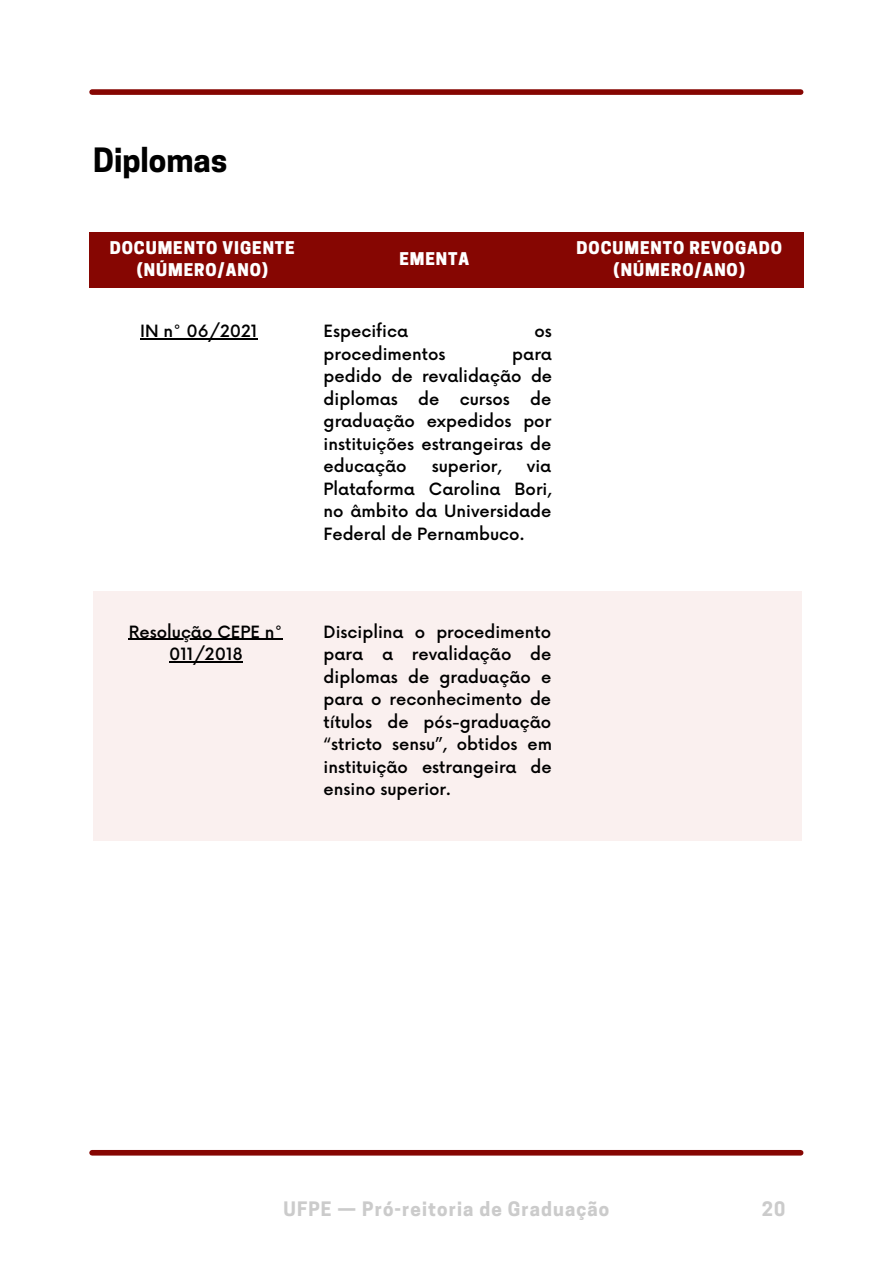
<style>
.page{position:relative;width:893px;height:1264px;background:#fff}
.page>*{position:absolute;margin:0;border:0;box-sizing:border-box;transform-origin:0 0}
.t1{font:700 31.5px "Cooper Hewitt";color:#000}
.t2{font:700 18.75px "Cooper Hewitt";letter-spacing:.06em;color:#cbcbcb}
.t3{font:500 16.5px/22.5px "Now";color:#000;text-align:justify}
.t4{font:800 16.5px/22.5px "Cooper Hewitt";letter-spacing:.055em;color:#fff;text-align:center}
</style>
<div class="page">
<div style="left:89px;top:233px;width:714px;height:55px;background:#860602"></div>
<hr style="left:140px;top:338px;width:117px;height:2px;background:#000">
<div style="left:92px;top:89px;width:708px;height:6px;background:#860602"></div>
<div style="left:92px;top:1149px;width:708px;height:6px;background:#860602"></div>
<div style="left:93px;top:591px;width:708px;height:250px;background:#faf0ef"></div>
<hr style="left:129px;top:638px;width:154px;height:1px;background:#000">
<hr style="left:169px;top:661px;width:73px;height:1px;background:#000">
<h1 class="t1" style="left:93px;top:148px;width:136px">Diplomas</h1>
<p class="t4" style="left:110px;top:238px;width:186px">DOCUMENTO VIGENTE (NÚMERO/ANO)</p>
<p class="t4" style="left:576px;top:238px;width:207px">DOCUMENTO REVOGADO (NÚMERO/ANO)</p>
<p class="t4" style="left:399px;top:250px;width:71px">EMENTA</p>
<p class="t3" style="left:140px;top:321px;width:119px">IN n° 06/2021</p>
<p class="t3" style="left:323px;top:321px;width:86px">Especifica</p>
<p class="t3" style="left:534px;top:321px;width:19px">os</p>
<p class="t3" style="left:323px;top:344px;width:123px">procedimentos</p>
<p class="t3" style="left:323px;top:344px;width:230px;text-indent:189px">para pedido de revalidação de diplomas de cursos de graduação expedidos por instituições estrangeiras de educação</p>
<p class="t3" style="left:323px;top:456px;width:229px;text-indent:203px">via Plataforma Carolina Bori, no âmbito da Universidade Federal de Pernambuco.</p>
<p class="t3" style="left:431px;top:456px;width:71px">superior,</p>
<p class="t3" style="left:129px;top:621px;width:155px;text-align:center">Resolução CEPE n°<br>011/2018</p>
<p class="t3" style="left:323px;top:621px;width:230px">Disciplina o procedimento para a revalidação de diplomas de graduação e para o reconhecimento de títulos de pós-graduação “stricto sensu”, obtidos em instituição estrangeira de ensino superior.</p>
<p class="t2" style="left:283px;top:1201px;width:327px">UFPE — Pró-reitoria de Graduação</p>
<p class="t2" style="left:761px;top:1201px;width:25px">20</p>
</div>
